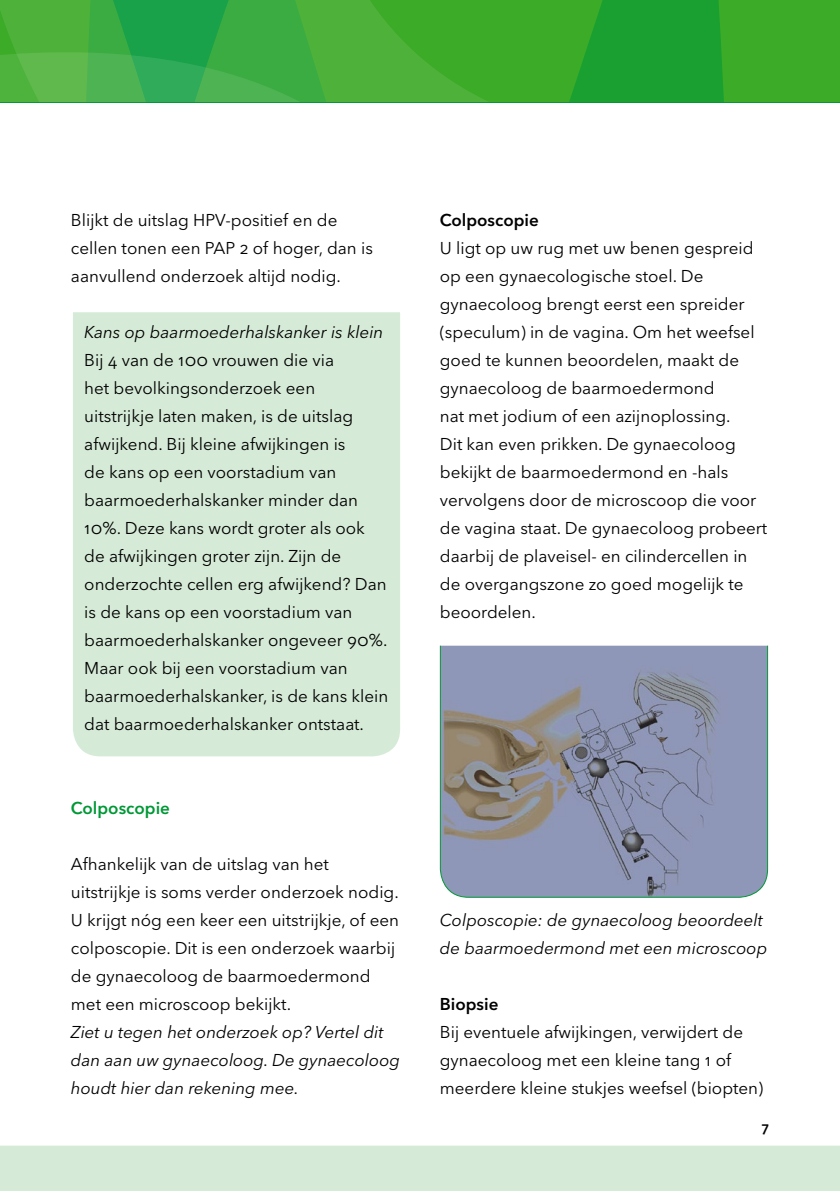
<style>
.page{position:relative;width:840px;height:1191px;background:#fff}
.page>*{position:absolute;margin:0;border:0;box-sizing:border-box;transform-origin:0 0}
.t1{font:17px/28px "Avenir Next LT Pro";color:#000}
.t2{font:italic 17px/28px "Avenir Next LT Pro";color:#000}
.t3{font:600 17px "Avenir Next LT Pro";color:#000}
.t4{font:600 17px "Avenir Next LT Pro";color:#009836}
.t5{font:600 14px "Avenir Next LT Pro";color:#000}
</style>
<div class="page">
<svg style="left:0;top:0;width:839px;height:102px;background:#36a932"></svg>
<div style="left:0;top:1145px;width:839px;height:46px;background:#d6ebd7"></div>
<svg style="left:0;top:52px;width:300px;height:50px;background:#45b04c"></svg>
<div style="left:73px;top:312px;width:327px;height:445px;background:#d6ebd7"></div>
<svg style="left:439px;top:645px;width:329px;height:253px;background:#8b92a7"></svg>
<p class="t1" style="left:71px;top:206px;width:303px">Blijkt de uitslag HPV-positief en de cellen tonen een PAP 2 of hoger, dan is aanvullend onderzoek altijd nodig.</p>
<p class="t2" style="left:84px;top:318px;width:300px">Kans op baarmoederhalskanker is klein</p>
<p class="t1" style="left:84px;top:346px;width:305px">Bij 4 van de 100 vrouwen die via<br>het bevolkingsonderzoek een uitstrijkje laten maken, is de uitslag afwijkend. Bij kleine afwijkingen is<br>de kans op een voorstadium van baarmoederhalskanker minder dan 10%. Deze kans wordt groter als ook de afwijkingen groter zijn. Zijn de onderzochte cellen erg afwijkend? Dan is de kans op een voorstadium van baarmoederhalskanker ongeveer 90%.<br>Maar ook bij een voorstadium van baarmoederhalskanker, is de kans klein dat baarmoederhalskanker ontstaat.</p>
<p class="t4" style="left:71px;top:798px;width:100px">Colposcopie</p>
<p class="t1" style="left:71px;top:850px;width:329px">Afhankelijk van de uitslag van het uitstrijkje is soms verder onderzoek nodig.<br>U krijgt nóg een keer een uitstrijkje, of een colposcopie. Dit is een onderzoek waarbij de gynaecoloog de baarmoedermond met een microscoop bekijkt.</p>
<p class="t2" style="left:71px;top:1018px;width:330px">Ziet u tegen het onderzoek op? Vertel dit dan aan uw gynaecoloog. De gynaecoloog houdt hier dan rekening mee.</p>
<p class="t3" style="left:439px;top:210px;width:100px">Colposcopie</p>
<p class="t1" style="left:439px;top:234px;width:328px">U ligt op uw rug met uw benen gespreid op een gynaecologische stoel. De gynaecoloog brengt eerst een spreider (speculum) in de vagina. Om het weefsel goed te kunnen beoordelen, maakt de gynaecoloog de baarmoedermond<br>nat met jodium of een azijnoplossing.<br>Dit kan even prikken. De gynaecoloog bekijkt de baarmoedermond en -hals vervolgens door de microscoop die voor de vagina staat. De gynaecoloog probeert daarbij de plaveisel- en cilindercellen in de overgangszone zo goed mogelijk te beoordelen.</p>
<p class="t2" style="left:439px;top:906px;width:329px">Colposcopie: de gynaecoloog beoordeelt de baarmoedermond met een microscoop</p>
<p class="t3" style="left:439px;top:994px;width:60px">Biopsie</p>
<p class="t1" style="left:439px;top:1018px;width:325px">Bij eventuele afwijkingen, verwijdert de gynaecoloog met een kleine tang 1 of meerdere kleine stukjes weefsel (biopten)</p>
<p class="t5" style="left:761px;top:1118px;width:9px">7</p>
</div>
